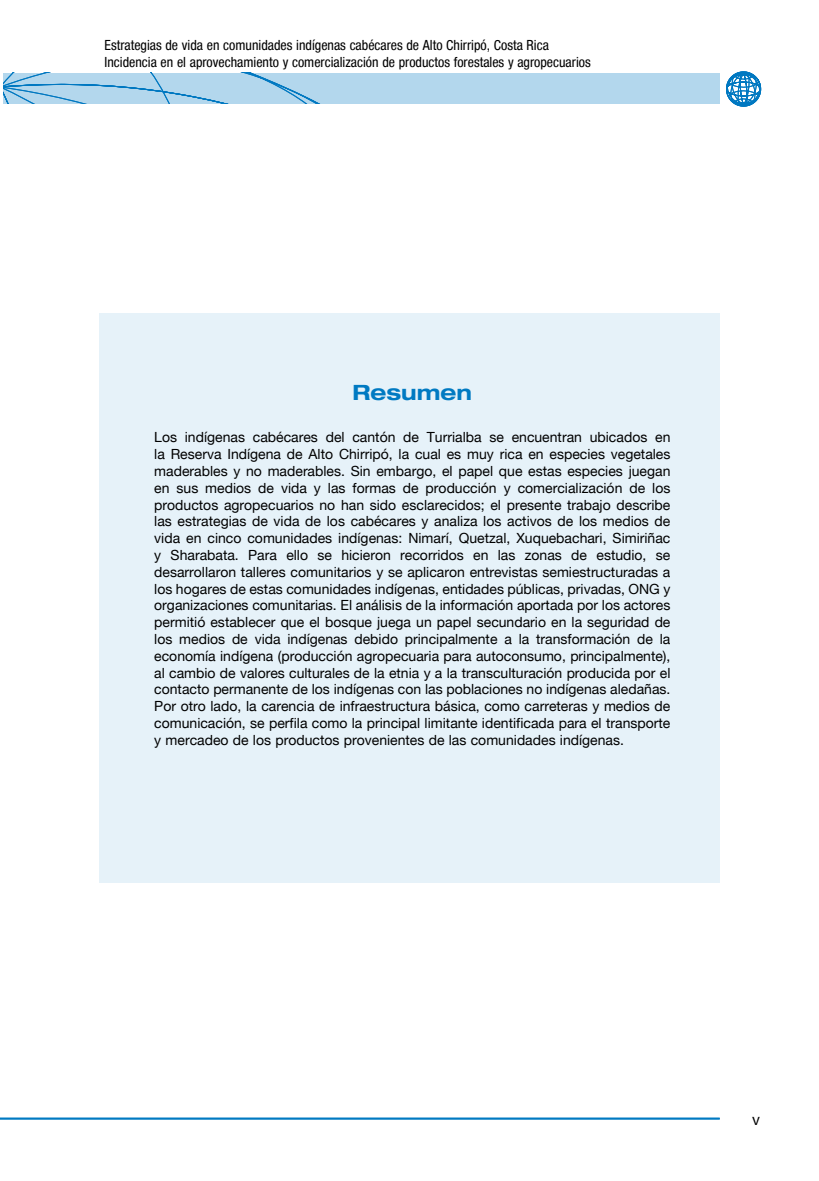
<style>
.page{position:relative;width:819px;height:1181px;background:#fff}
.page>*{position:absolute;margin:0;border:0;box-sizing:border-box;transform-origin:0 0}
.t1{font:700 expanded 21px "Helvetica Neue";color:#007ac2}
.t2{font:14px/16.8px "Helvetica Neue";color:#000;text-align:justify}
.t3{font:condensed 14px/16.8px "Helvetica Neue";color:#000}
</style>
<div class="page">
<svg style="left:726px;top:71px;width:35px;height:35px"></svg>
<div style="left:3px;top:73px;width:716px;height:30px;background:#b3d7ed"></div>
<svg style="left:3px;top:73px;width:316px;height:30px"></svg>
<hr style="left:0;top:1117px;width:719px;height:2px;background:#007ac2">
<div style="left:99px;top:313px;width:620px;height:570px;background:#e6f2f9"></div>
<p class="t3" style="left:104px;top:37px;width:487px">Estrategias de vida en comunidades indígenas cabécares de Alto Chirripó, Costa Rica<br>Incidencia en el aprovechamiento y comercialización de productos forestales y agropecuarios</p>
<h1 class="t1" style="left:352px;top:380px;width:121px">Resumen</h1>
<p class="t2" style="left:154px;top:429px;width:517px">Los indígenas cabécares del cantón de Turrialba se encuentran ubicados en la Reserva Indígena de Alto Chirripó, la cual es muy rica en especies vegetales maderables y no maderables. Sin embargo, el papel que estas especies juegan en sus medios de vida y las formas de producción y comercialización de los productos agropecuarios no han sido esclarecidos; el presente trabajo describe las estrategias de vida de los cabécares y analiza los activos de los medios de vida en cinco comunidades indígenas: Nimarí, Quetzal, Xuquebachari, Simiriñac y Sharabata. Para ello se hicieron recorridos en las zonas de estudio, se desarrollaron talleres comunitarios y se aplicaron entrevistas semiestructuradas a los hogares de estas comunidades indígenas, entidades públicas, privadas, ONG y organizaciones comunitarias. El análisis de la información aportada por los actores permitió establecer que el bosque juega un papel secundario en la seguridad de los medios de vida indígenas debido principalmente a la transformación de la economía indígena (producción agropecuaria para autoconsumo, principalmente), al cambio de valores culturales de la etnia y a la transculturación producida por el contacto permanente de los indígenas con las poblaciones no indígenas aledañas.<br>Por otro lado, la carencia de infraestructura básica, como carreteras y medios de comunicación, se perfila como la principal limitante identificada para el transporte y mercadeo de los productos provenientes de las comunidades indígenas.</p>
</div>
